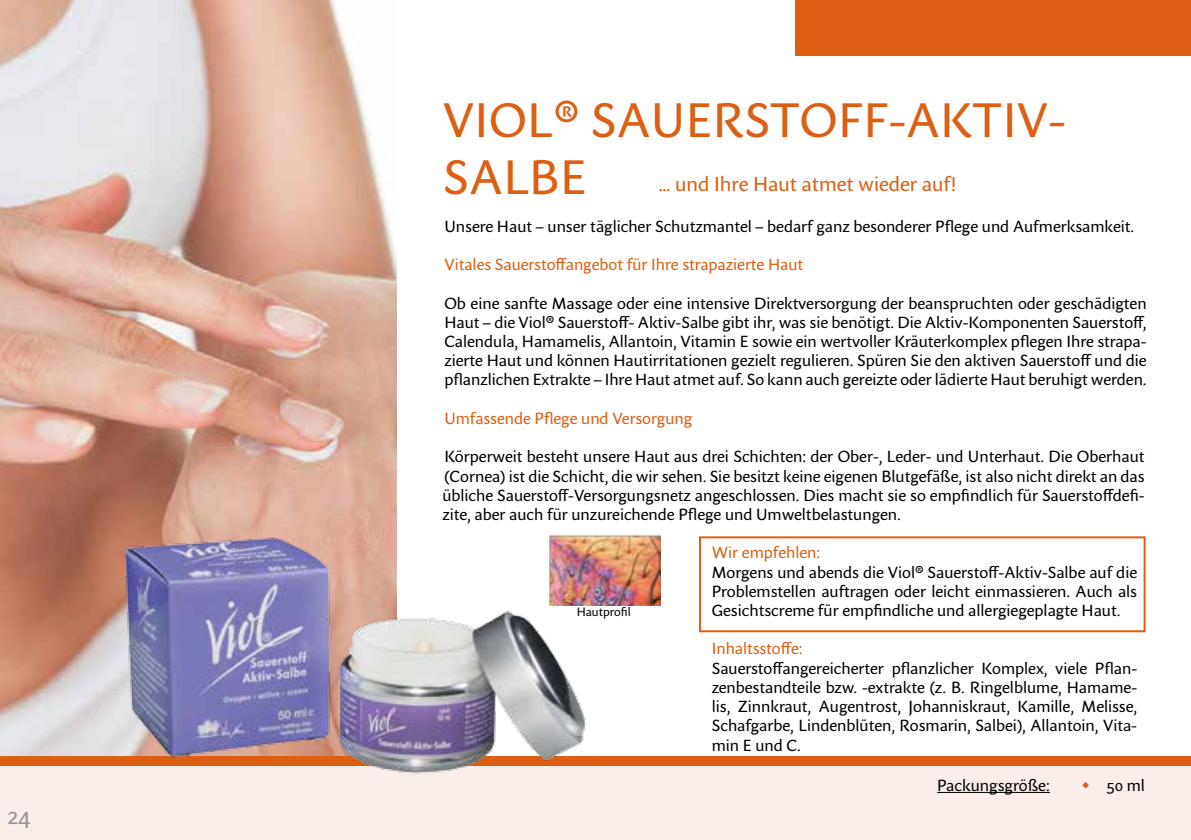
<style>
.page{position:relative;width:1191px;height:840px;background:#fff}
.page>*{position:absolute;margin:0;border:0;box-sizing:border-box;transform-origin:0 0}
.t1{font:48px "Sharik Sans";letter-spacing:.01em;color:#dd5f13}
.t2{font:24px "Sharik Sans";color:#939598}
.t3{font:20px "Sharik Sans";color:#dd5f13}
.t4{font:16px/19.2px "Sharik Sans";color:#000;text-align:justify}
.t5{font:16px "Sharik Sans";color:#dd5f13}
.t6{font:12px "Sharik Sans";color:#000}
</style>
<div class="page">
<div style="left:0;top:764px;width:1191px;height:75px;background:#faeeeb"></div>
<div style="left:795px;top:0;width:396px;height:56px;background:#dd5f13"></div>
<div style="left:0;top:755px;width:1191px;height:9px;background:#dd5f13"></div>
<img style="left:0;top:0;width:397px;height:755px">
<img style="left:113px;top:522px;width:484px;height:262px">
<div style="left:699px;top:536px;width:446px;height:96px;border:2px solid #dd5f13"></div>
<hr style="left:937px;top:791px;width:112px;height:1px;background:#000">
<img style="left:550px;top:534px;width:110px;height:71px">
<svg style="left:1082px;top:781px;width:7px;height:6px"></svg>
<h2 class="t2" style="left:8px;top:798px;width:24px">24</h2>
<h1 class="t1" style="left:443px;top:86px;width:205px">Viol® Sauerstoff</h1>
<h1 class="t1" style="left:888px;top:86px;width:79px">-Aktiv</h1>
<h1 class="t1" style="left:1048px;top:86px;width:19px">-</h1>
<h1 class="t1" style="left:443px;top:144px;width:56px">Salbe</h1>
<p class="t3" style="left:658px;top:170px;width:299px">… und Ihre Haut atmet wieder auf!</p>
<p class="t4" style="left:444px;top:216px;width:691px">Unsere Haut – unser täglicher Schutzmantel – bedarf ganz besonderer Pflege und Aufmerksamkeit.</p>
<p class="t5" style="left:444px;top:253px;width:360px">Vitales Sauerstoffangebot für Ihre strapazierte Haut</p>
<p class="t4" style="left:444px;top:293px;width:704px">Ob eine sanfte Massage oder eine intensive Direktversorgung der beanspruchten oder geschädigten Haut – die Viol® Sauerstoff- Aktiv-Salbe gibt ihr, was sie benötigt. Die Aktiv-Komponenten Sauerstoff, Calendula, Hamamelis, Allantoin, Vitamin E sowie ein wertvoller Kräuterkomplex pflegen Ihre strapa&shy;zierte Haut und können Hautirritationen gezielt regulieren. Spüren Sie den aktiven Sauerstoff und die pflanzlichen Extrakte – Ihre Haut atmet auf. So kann auch gereizte oder lädierte Haut beruhigt werden.</p>
<p class="t5" style="left:444px;top:407px;width:249px">Umfassende Pflege und Versorgung</p>
<p class="t4" style="left:442px;top:446px;width:704px">Körperweit besteht unsere Haut aus drei Schichten: der Ober-, Leder- und Unterhaut. Die Oberhaut (Cornea) ist die Schicht, die wir sehen. Sie besitzt keine eigenen Blutgefäße, ist also nicht direkt an das übliche Sauerstoff-Versorgungsnetz angeschlossen. Dies macht sie so empfindlich für Sauerstoffdefi&shy;zite, aber auch für unzureichende Pflege und Umweltbelastungen.</p>
<p class="t6" style="left:576px;top:603px;width:56px">Hautprofil</p>
<p class="t5" style="left:711px;top:541px;width:110px">Wir empfehlen:</p>
<p class="t4" style="left:711px;top:561px;width:427px">Morgens und abends die Viol® Sauerstoff-Aktiv-Salbe auf die Problemstellen auftragen oder leicht einmassieren. Auch als Gesichtscreme für empfindliche und allergiegeplagte Haut.</p>
<p class="t5" style="left:711px;top:637px;width:92px">Inhaltsstoffe:</p>
<p class="t4" style="left:711px;top:657px;width:427px">Sauerstoffangereicherter pflanzlicher Komplex, viele Pflan&shy;zenbestandteile bzw. -extrakte (z. B. Ringelblume, Hamame&shy;lis, Zinnkraut, Augentrost, Johanniskraut, Kamille, Melisse, Schafgarbe, Lindenblüten, Rosmarin, Salbei), Allantoin, Vita&shy;min E und C.</p>
<p class="t4" style="left:937px;top:774px;width:114px">Packungsgröße:</p>
<p class="t4" style="left:1106px;top:774px;width:40px">50 ml</p>
</div>
